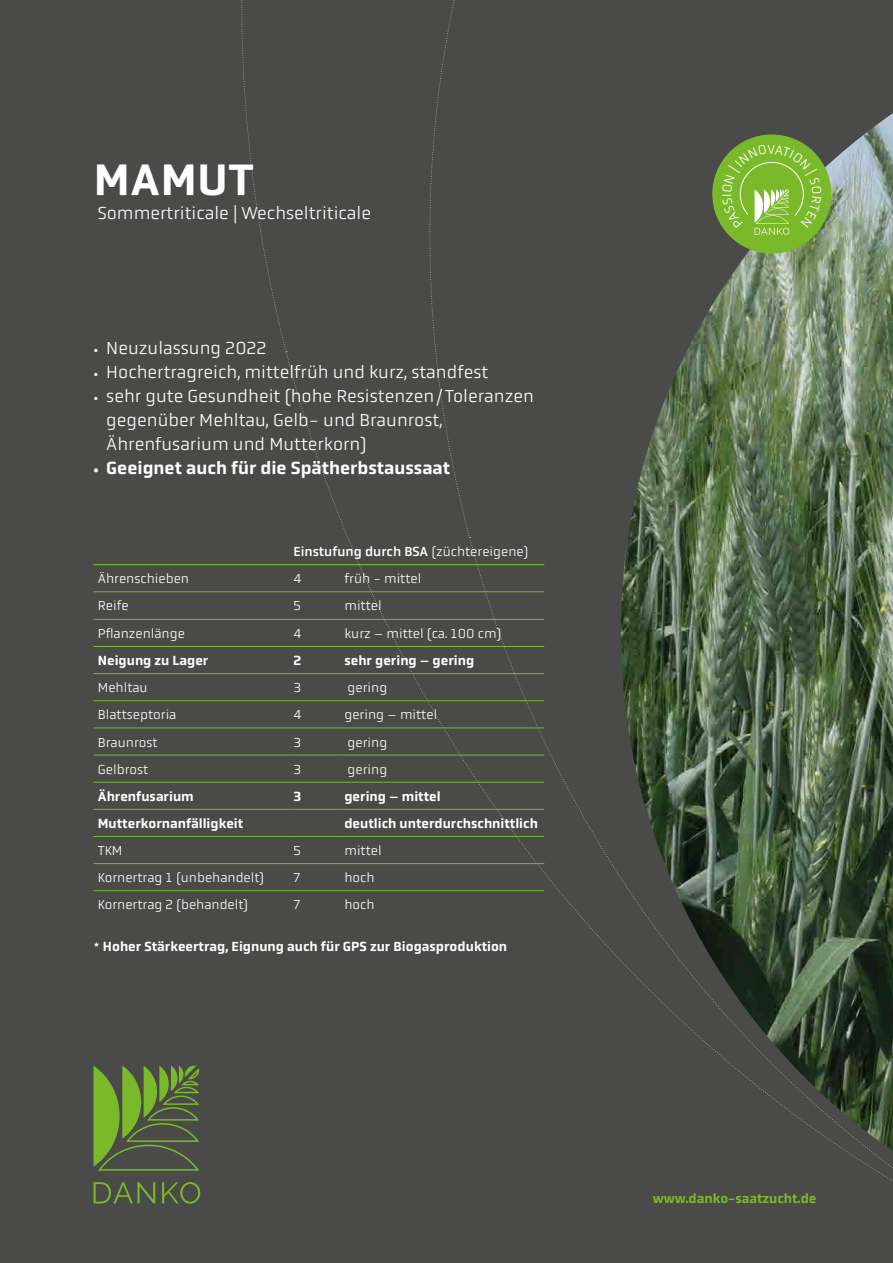
<style>
.page{position:relative;width:893px;height:1263px;background:#4a4a49}
.page>*{position:absolute;margin:0;border:0;box-sizing:border-box;transform-origin:0 0}
.t1{font:500 45px "Obvia";letter-spacing:.015em;color:#fff}
.t2{font:300 18px/24px "Obvia";color:#fff}
.t3{font:500 18px "Obvia";color:#fff}
.t4{font:300 13.5px "Obvia";color:#fff}
.t5{font:500 13.5px "Obvia";color:#fff}
.t6{font:13.5px "Obvia";color:#fff}
.t7{font:500 13.5px "Obvia";color:#7ab929}
.s1{font-size:13.5px}
.s2{font-weight:300}
</style>
<div class="page">
<svg style="left:469px;top:540px;width:424px;height:641px"></svg>
<svg style="left:94px;top:1065px;width:106px;height:106px"></svg>
<svg style="left:94px;top:1182px;width:61px;height:21px"></svg>
<svg style="left:162px;top:1182px;width:38px;height:21px"></svg>
<img style="left:621px;top:113px;width:272px;height:1038px">
<div style="left:712px;top:134px;width:119px;height:119px;background:#7ab929;border-radius:50%"></div>
<hr style="left:94px;top:564px;width:195px;height:1px;background:#7ab929">
<hr style="left:289px;top:564px;width:51px;height:1px;background:#7ab929">
<hr style="left:340px;top:564px;width:204px;height:1px;background:#7ab929">
<hr style="left:94px;top:591px;width:195px;height:1px;background:#7ab929">
<hr style="left:289px;top:591px;width:51px;height:1px;background:#7ab929">
<hr style="left:340px;top:591px;width:204px;height:1px;background:#7ab929">
<hr style="left:94px;top:619px;width:195px;height:1px;background:#7ab929">
<hr style="left:289px;top:619px;width:51px;height:1px;background:#7ab929">
<hr style="left:340px;top:619px;width:204px;height:1px;background:#7ab929">
<hr style="left:94px;top:646px;width:195px;height:1px;background:#7ab929">
<hr style="left:289px;top:646px;width:51px;height:1px;background:#7ab929">
<hr style="left:340px;top:646px;width:204px;height:1px;background:#7ab929">
<hr style="left:94px;top:673px;width:195px;height:1px;background:#7ab929">
<hr style="left:289px;top:673px;width:51px;height:1px;background:#7ab929">
<hr style="left:340px;top:673px;width:204px;height:1px;background:#7ab929">
<hr style="left:94px;top:700px;width:195px;height:1px;background:#7ab929">
<hr style="left:289px;top:700px;width:51px;height:1px;background:#7ab929">
<hr style="left:340px;top:700px;width:204px;height:1px;background:#7ab929">
<hr style="left:94px;top:728px;width:195px;height:1px;background:#7ab929">
<hr style="left:289px;top:728px;width:51px;height:1px;background:#7ab929">
<hr style="left:340px;top:728px;width:204px;height:1px;background:#7ab929">
<hr style="left:94px;top:755px;width:195px;height:1px;background:#7ab929">
<hr style="left:289px;top:755px;width:51px;height:1px;background:#7ab929">
<hr style="left:340px;top:755px;width:204px;height:1px;background:#7ab929">
<hr style="left:94px;top:782px;width:195px;height:1px;background:#7ab929">
<hr style="left:289px;top:782px;width:51px;height:1px;background:#7ab929">
<hr style="left:340px;top:782px;width:204px;height:1px;background:#7ab929">
<hr style="left:94px;top:809px;width:195px;height:1px;background:#7ab929">
<hr style="left:289px;top:809px;width:51px;height:1px;background:#7ab929">
<hr style="left:340px;top:809px;width:204px;height:1px;background:#7ab929">
<hr style="left:94px;top:836px;width:195px;height:1px;background:#7ab929">
<hr style="left:289px;top:836px;width:51px;height:1px;background:#7ab929">
<hr style="left:340px;top:836px;width:204px;height:1px;background:#7ab929">
<hr style="left:94px;top:863px;width:195px;height:1px;background:#7ab929">
<hr style="left:289px;top:863px;width:51px;height:1px;background:#7ab929">
<hr style="left:340px;top:863px;width:204px;height:1px;background:#7ab929">
<hr style="left:94px;top:890px;width:195px;height:1px;background:#7ab929">
<hr style="left:289px;top:890px;width:51px;height:1px;background:#7ab929">
<hr style="left:340px;top:890px;width:204px;height:1px;background:#7ab929">
<svg style="left:722px;top:144px;width:99px;height:91px"></svg>
<h1 class="t1" style="left:94px;top:153px;width:162px">MAMUT</h1>
<h2 class="t2" style="left:98px;top:201px;width:275px">Sommertriticale | Wechseltriticale</h2>
<h2 class="t2" style="left:94px;top:336px;width:175px"><span class="s1">•</span> Neuzulassung 2022</h2>
<h2 class="t2" style="left:94px;top:360px;width:396px"><span class="s1">•</span> Hochertragreich, mittelfrüh und kurz, standfest</h2>
<h2 class="t2" style="left:106px;top:384px;width:429px;text-indent:-13px"><span class="s1">•</span> sehr gute Gesundheit (hohe Resistenzen/Toleranzen gegenüber Mehltau, Gelb- und Braunrost,<br>Ährenfusarium und Mutterkorn)</h2>
<h2 class="t3" style="left:94px;top:457px;width:358px"><span class="s1">•</span> Geeignet auch für die Spätherbstaussaat</h2>
<p class="t6" style="left:293px;top:544px;width:237px">Einstufung durch BSA <span class="s2">(züchtereigene)</span></p>
<p class="t4" style="left:98px;top:571px;width:93px">Ährenschieben</p>
<p class="t4" style="left:293px;top:571px;width:10px">4</p>
<p class="t4" style="left:344px;top:571px;width:78px">früh - mittel</p>
<p class="t4" style="left:98px;top:598px;width:33px">Reife</p>
<p class="t4" style="left:293px;top:598px;width:9px">5</p>
<p class="t4" style="left:344px;top:598px;width:39px">mittel</p>
<p class="t4" style="left:98px;top:626px;width:89px">Pflanzenlänge</p>
<p class="t4" style="left:293px;top:626px;width:10px">4</p>
<p class="t4" style="left:344px;top:626px;width:159px">kurz – mittel (ca. 100 cm)</p>
<p class="t5" style="left:98px;top:652px;width:112px">Neigung zu Lager</p>
<p class="t5" style="left:293px;top:652px;width:9px">2</p>
<p class="t5" style="left:344px;top:652px;width:131px">sehr gering – gering</p>
<p class="t4" style="left:98px;top:680px;width:51px">Mehltau</p>
<p class="t4" style="left:293px;top:680px;width:9px">3</p>
<p class="t4" style="left:348px;top:680px;width:41px">gering</p>
<p class="t4" style="left:98px;top:707px;width:80px">Blattseptoria</p>
<p class="t4" style="left:293px;top:707px;width:10px">4</p>
<p class="t4" style="left:344px;top:707px;width:94px">gering – mittel</p>
<p class="t4" style="left:98px;top:734px;width:61px">Braunrost</p>
<p class="t4" style="left:293px;top:734px;width:9px">3</p>
<p class="t4" style="left:348px;top:734px;width:41px">gering</p>
<p class="t4" style="left:98px;top:761px;width:52px">Gelbrost</p>
<p class="t4" style="left:293px;top:761px;width:9px">3</p>
<p class="t4" style="left:348px;top:761px;width:41px">gering</p>
<p class="t5" style="left:98px;top:788px;width:98px">Ährenfusarium</p>
<p class="t5" style="left:293px;top:788px;width:9px">3</p>
<p class="t5" style="left:344px;top:788px;width:98px">gering – mittel</p>
<p class="t5" style="left:98px;top:815px;width:147px">Mutterkornanfälligkeit</p>
<p class="t5" style="left:344px;top:815px;width:195px">deutlich unterdurchschnittlich</p>
<p class="t4" style="left:98px;top:843px;width:26px">TKM</p>
<p class="t4" style="left:293px;top:843px;width:9px">5</p>
<p class="t4" style="left:344px;top:843px;width:39px">mittel</p>
<p class="t4" style="left:98px;top:870px;width:168px">Kornertrag 1 (unbehandelt)</p>
<p class="t4" style="left:293px;top:870px;width:8px">7</p>
<p class="t4" style="left:344px;top:870px;width:32px">hoch</p>
<p class="t4" style="left:98px;top:897px;width:152px">Kornertrag 2 (behandelt)</p>
<p class="t4" style="left:293px;top:897px;width:8px">7</p>
<p class="t4" style="left:344px;top:897px;width:32px">hoch</p>
<p class="t5" style="left:94px;top:939px;width:415px"><sup>*</sup> Hoher Stärkeertrag, Eignung auch für GPS zur Biogasproduktion</p>
<p class="t7" style="left:653px;top:1191px;width:165px">www.danko-saatzucht.de</p>
</div>
